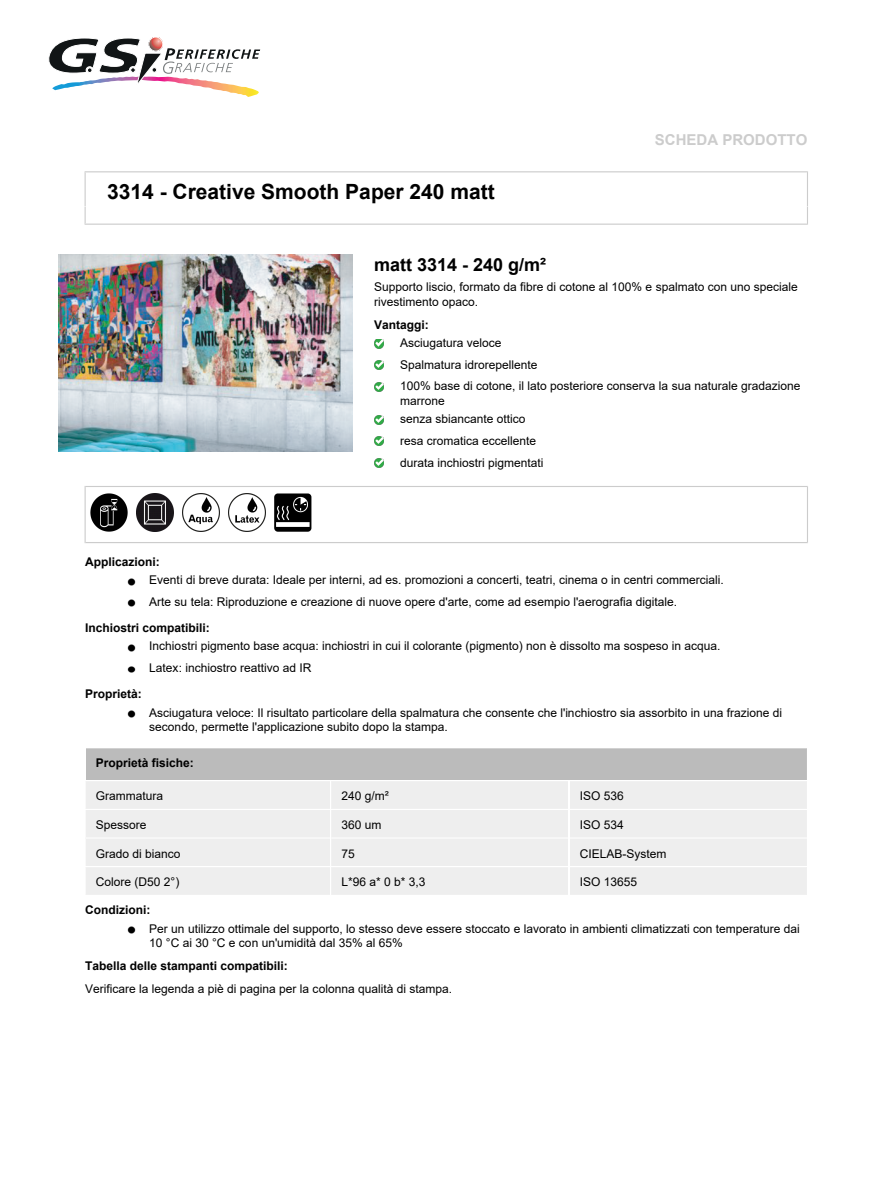
<style>
.page{position:relative;width:893px;height:1188px;background:#fff}
.page>*{position:absolute;margin:0;border:0;box-sizing:border-box;transform-origin:0 0}
.t1{font:700 21px "Arial";color:#000}
.t2{font:700 18px "Arial";color:#000}
.t3{font:700 15px "Arial";color:#ccc}
.t4{font:12px/21.6px "Arial";color:#000}
.t5{font:700 12px "Arial";color:#000}
</style>
<div class="page">
<svg style="left:84px;top:171px;width:724px;height:54px"></svg>
<svg style="left:374px;top:339px;width:9px;height:9px"></svg>
<svg style="left:374px;top:361px;width:9px;height:9px"></svg>
<svg style="left:374px;top:382px;width:9px;height:9px"></svg>
<svg style="left:374px;top:415px;width:9px;height:9px"></svg>
<svg style="left:374px;top:437px;width:9px;height:9px"></svg>
<svg style="left:374px;top:458px;width:9px;height:10px"></svg>
<svg style="left:84px;top:486px;width:724px;height:57px"></svg>
<img style="left:90px;top:494px;width:38px;height:37px">
<img style="left:136px;top:494px;width:38px;height:37px">
<img style="left:182px;top:494px;width:38px;height:37px">
<img style="left:228px;top:494px;width:38px;height:37px">
<img style="left:274px;top:494px;width:38px;height:37px">
<svg style="left:128px;top:578px;width:7px;height:7px"></svg>
<svg style="left:128px;top:600px;width:7px;height:7px"></svg>
<svg style="left:128px;top:644px;width:7px;height:7px"></svg>
<svg style="left:128px;top:666px;width:7px;height:7px"></svg>
<svg style="left:128px;top:711px;width:7px;height:6px"></svg>
<svg style="left:86px;top:748px;width:721px;height:147px"></svg>
<svg style="left:128px;top:927px;width:7px;height:7px"></svg>
<svg style="left:48px;top:37px;width:212px;height:60px"></svg>
<img style="left:58px;top:254px;width:294px;height:198px">
<h1 class="t1" style="left:107px;top:177px;width:389px">3314 - Creative Smooth Paper 240 matt</h1>
<p class="t3" style="left:655px;top:130px;width:154px">SCHEDA PRODOTTO</p>
<h2 class="t2" style="left:374px;top:252px;width:174px">matt 3314 - 240 g/m²</h2>
<p class="t4" style="left:374px;top:280px;width:425px;line-height:14.4px">Supporto liscio, formato da fibre di cotone al 100% e spalmato con uno speciale rivestimento opaco.</p>
<p class="t5" style="left:374px;top:316px;width:56px">Vantaggi:</p>
<p class="t4" style="left:400px;top:332px;width:402px">Asciugatura veloce<br>Spalmatura idrorepellente<br>100% base di cotone, il lato posteriore conserva la sua naturale gradazione</p>
<p class="t4" style="left:400px;top:391px;width:127px;line-height:18.6px">marrone<br>senza sbiancante ottico</p>
<p class="t4" style="left:400px;top:430px;width:145px">resa cromatica eccellente durata inchiostri pigmentati</p>
<p class="t5" style="left:85px;top:553px;width:76px">Applicazioni:</p>
<p class="t4" style="left:149px;top:569px;width:576px">Eventi di breve durata: Ideale per interni, ad es. promozioni a concerti, teatri, cinema o in centri commerciali.<br>Arte su tela: Riproduzione e creazione di nuove opere d'arte, come ad esempio l'aerografia digitale.</p>
<p class="t5" style="left:85px;top:619px;width:126px">Inchiostri compatibili:</p>
<p class="t4" style="left:149px;top:635px;width:572px">Inchiostri pigmento base acqua: inchiostri in cui il colorante (pigmento) non è dissolto ma sospeso in acqua.<br>Latex: inchiostro reattivo ad IR</p>
<p class="t5" style="left:85px;top:685px;width:58px">Proprietà:</p>
<p class="t4" style="left:149px;top:705px;width:634px;line-height:14.4px">Asciugatura veloce: Il risultato particolare della spalmatura che consente che l'inchiostro sia assorbito in una frazione di secondo, permette l'applicazione subito dopo la stampa.</p>
<p class="t5" style="left:96px;top:755px;width:100px">Proprietà fisiche:</p>
<p class="t4" style="left:96px;top:785px;width:69px">Grammatura</p>
<p class="t4" style="left:341px;top:785px;width:49px">240 g/m²</p>
<p class="t4" style="left:580px;top:785px;width:46px">ISO 536</p>
<p class="t4" style="left:96px;top:814px;width:52px">Spessore</p>
<p class="t4" style="left:341px;top:814px;width:42px">360 um</p>
<p class="t4" style="left:580px;top:814px;width:46px">ISO 534</p>
<p class="t4" style="left:96px;top:842px;width:86px">Grado di bianco</p>
<p class="t4" style="left:341px;top:842px;width:15px">75</p>
<p class="t4" style="left:580px;top:842px;width:88px">CIELAB-System</p>
<p class="t4" style="left:96px;top:871px;width:85px">Colore (D50 2°)</p>
<p class="t4" style="left:341px;top:871px;width:86px">L*96 a* 0 b* 3,3</p>
<p class="t4" style="left:580px;top:871px;width:59px">ISO 13655</p>
<p class="t5" style="left:85px;top:901px;width:67px">Condizioni:</p>
<p class="t4" style="left:149px;top:921px;width:652px;line-height:14.4px">Per un utilizzo ottimale del supporto, lo stesso deve essere stoccato e lavorato in ambienti climatizzati con temperature dai<br>10 °C ai 30 °C e con un'umidità dal 35% al 65%</p>
<p class="t5" style="left:85px;top:957px;width:204px">Tabella delle stampanti compatibili:</p>
<p class="t4" style="left:85px;top:978px;width:368px">Verificare la legenda a piè di pagina per la colonna qualità di stampa.</p>
</div>
